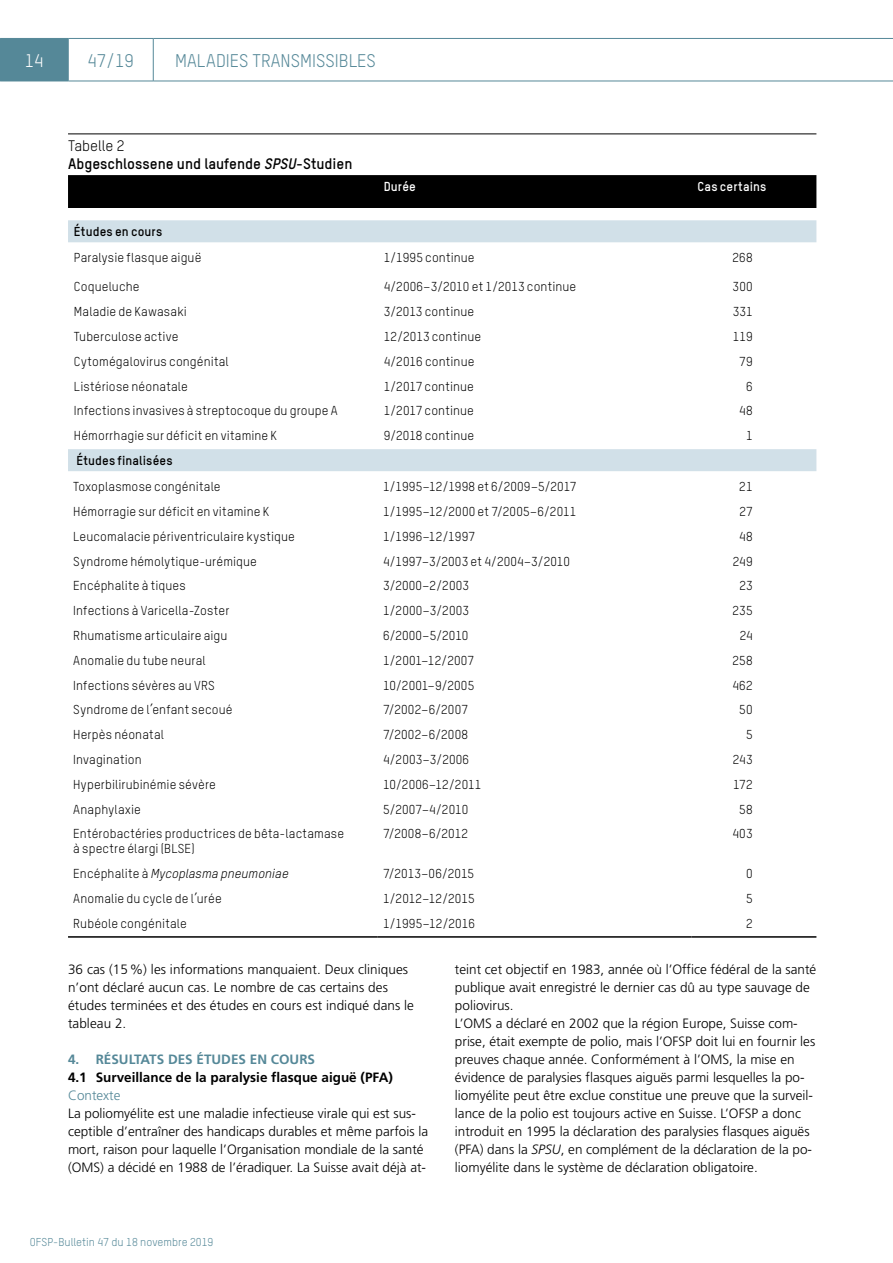
<style>
.page{position:relative;width:893px;height:1263px;background:#fff}
.page>*{position:absolute;margin:0;border:0;box-sizing:border-box;transform-origin:0 0}
.t1{font:18px "TSTAR";color:#558898}
.t2{font:18px "TSTAR";color:#fff}
.t3{font:700 15px/18px "TSTAR";color:#000}
.t4{font:300 13.5px/18px "Frutiger";color:#000}
.t5{font:700 13.5px "Frutiger";color:#000}
.t6{font:700 13.5px "Frutiger";color:#558898}
.t7{font:300 13.5px "Frutiger";color:#558898}
.t8{font:12.75px/15px "TSTAR";letter-spacing:.01em;color:#000}
.t9{font:italic 12.75px "TSTAR";letter-spacing:.005em;color:#000}
.t10{font:700 12.75px "TSTAR";letter-spacing:.015em;color:#000}
.t11{font:700 12.75px "TSTAR";letter-spacing:.015em;color:#fff}
.t12{font:11.25px "TSTAR";color:#558898}
.s1{font-weight:400}
.s2{font-style:italic}
.s3{font-style:normal}
</style>
<div class="page">
<hr style="left:68px;top:38px;width:85px;height:1px;background:#558898">
<hr style="left:68px;top:39px;width:1px;height:42px;background:#558898">
<hr style="left:153px;top:38px;width:740px;height:1px;background:#558898">
<hr style="left:153px;top:39px;width:1px;height:42px;background:#558898">
<div style="left:0;top:38px;width:68px;height:43px;background:#558898"></div>
<hr style="left:0;top:81px;width:68px;height:1px;background:#558898">
<hr style="left:68px;top:81px;width:85px;height:1px;background:#558898">
<hr style="left:153px;top:81px;width:740px;height:1px;background:#558898">
<hr style="left:68px;top:134px;width:748px;height:1px;background:#000">
<div style="left:68px;top:175px;width:748px;height:33px;background:#000"></div>
<svg style="left:68px;top:220px;width:748px;height:251px"></svg>
<hr style="left:68px;top:936px;width:310px;height:2px;background:#000">
<hr style="left:378px;top:936px;width:314px;height:2px;background:#000">
<hr style="left:692px;top:936px;width:124px;height:2px;background:#000">
<h1 class="t2" style="left:25px;top:49px;width:20px">14</h1>
<h1 class="t1" style="left:88px;top:49px;width:48px">47/19</h1>
<h1 class="t1" style="left:175px;top:49px;width:202px">MALADIES TRANSMISSIBLES</h1>
<p class="t3" style="left:68px;top:136px;width:286px"><span class="s1">Tabelle 2<br></span>Abgeschlossene und laufende <span class="s2">SPSU</span>-Studien</p>
<p class="t11" style="left:384px;top:178px;width:34px">Durée</p>
<p class="t11" style="left:697px;top:178px;width:70px">Cas certains</p>
<p class="t10" style="left:74px;top:224px;width:90px">Études en cours</p>
<p class="t8" style="left:74px;top:250px;width:129px">Paralysie flasque aiguë</p>
<p class="t8" style="left:384px;top:250px;width:93px">1/1995 continue</p>
<p class="t8" style="left:732px;top:250px;width:22px">268</p>
<p class="t8" style="left:74px;top:279px;width:67px">Coqueluche</p>
<p class="t8" style="left:384px;top:279px;width:194px">4/2006–3/2010 et 1/2013 continue</p>
<p class="t8" style="left:733px;top:279px;width:22px">300</p>
<p class="t8" style="left:74px;top:304px;width:115px">Maladie de Kawasaki</p>
<p class="t8" style="left:384px;top:304px;width:92px">3/2013 continue</p>
<p class="t8" style="left:733px;top:304px;width:21px">331</p>
<p class="t8" style="left:74px;top:329px;width:106px">Tuberculose active</p>
<p class="t8" style="left:384px;top:329px;width:99px">12/2013 continue</p>
<p class="t8" style="left:733px;top:329px;width:21px">119</p>
<p class="t8" style="left:74px;top:354px;width:156px">Cytomégalovirus congénital</p>
<p class="t8" style="left:384px;top:354px;width:92px">4/2016 continue</p>
<p class="t8" style="left:739px;top:354px;width:15px">79</p>
<p class="t8" style="left:74px;top:378px;width:116px">Listériose néonatale</p>
<p class="t8" style="left:384px;top:378px;width:92px">1/2017 continue</p>
<p class="t8" style="left:746px;top:378px;width:8px">6</p>
<p class="t8" style="left:74px;top:403px;width:265px">Infections invasives à streptocoque du groupe A</p>
<p class="t8" style="left:384px;top:403px;width:92px">1/2017 continue</p>
<p class="t8" style="left:739px;top:403px;width:15px">48</p>
<p class="t8" style="left:74px;top:428px;width:205px">Hémorrhagie sur déficit en vitamine K</p>
<p class="t8" style="left:384px;top:428px;width:92px">9/2018 continue</p>
<p class="t8" style="left:746px;top:428px;width:8px">1</p>
<p class="t10" style="left:76px;top:452px;width:98px">Études finalisées</p>
<p class="t8" style="left:73px;top:479px;width:149px">Toxoplasmose congénitale</p>
<p class="t8" style="left:383px;top:479px;width:195px">1/1995–12/1998 et 6/2009–5/2017</p>
<p class="t8" style="left:739px;top:479px;width:15px">21</p>
<p class="t8" style="left:73px;top:504px;width:197px">Hémorragie sur déficit en vitamine K</p>
<p class="t8" style="left:383px;top:504px;width:195px">1/1995–12/2000 et 7/2005–6/2011</p>
<p class="t8" style="left:739px;top:504px;width:15px">27</p>
<p class="t8" style="left:73px;top:529px;width:223px">Leucomalacie périventriculaire kystique</p>
<p class="t8" style="left:383px;top:529px;width:93px">1/1996–12/1997</p>
<p class="t8" style="left:739px;top:529px;width:15px">48</p>
<p class="t8" style="left:73px;top:553px;width:185px">Syndrome hémolytique-urémique</p>
<p class="t8" style="left:383px;top:553px;width:189px">4/1997–3/2003 et 4/2004–3/2010</p>
<p class="t8" style="left:733px;top:553px;width:21px">249</p>
<p class="t8" style="left:73px;top:578px;width:114px">Encéphalite à tiques</p>
<p class="t8" style="left:383px;top:578px;width:88px">3/2000–2/2003</p>
<p class="t8" style="left:739px;top:578px;width:15px">23</p>
<p class="t8" style="left:73px;top:603px;width:158px">Infections à Varicella-Zoster</p>
<p class="t8" style="left:383px;top:603px;width:88px">1/2000–3/2003</p>
<p class="t8" style="left:732px;top:603px;width:22px">235</p>
<p class="t8" style="left:73px;top:628px;width:156px">Rhumatisme articulaire aigu</p>
<p class="t8" style="left:383px;top:628px;width:87px">6/2000–5/2010</p>
<p class="t8" style="left:740px;top:628px;width:14px">24</p>
<p class="t8" style="left:73px;top:653px;width:134px">Anomalie du tube neural</p>
<p class="t8" style="left:383px;top:653px;width:93px">1/2001–12/2007</p>
<p class="t8" style="left:732px;top:653px;width:22px">258</p>
<p class="t8" style="left:73px;top:677px;width:143px">Infections sévères au VRS</p>
<p class="t8" style="left:383px;top:677px;width:93px">10/2001–9/2005</p>
<p class="t8" style="left:732px;top:677px;width:22px">462</p>
<p class="t8" style="left:73px;top:702px;width:161px">Syndrome de l’enfant secoué</p>
<p class="t8" style="left:383px;top:702px;width:86px">7/2002–6/2007</p>
<p class="t8" style="left:739px;top:702px;width:15px">50</p>
<p class="t8" style="left:73px;top:727px;width:92px">Herpès néonatal</p>
<p class="t8" style="left:383px;top:727px;width:87px">7/2002–6/2008</p>
<p class="t8" style="left:746px;top:727px;width:8px">5</p>
<p class="t8" style="left:73px;top:752px;width:70px">Invagination</p>
<p class="t8" style="left:383px;top:752px;width:88px">4/2003–3/2006</p>
<p class="t8" style="left:733px;top:752px;width:21px">243</p>
<p class="t8" style="left:73px;top:777px;width:144px">Hyperbilirubinémie sévère</p>
<p class="t8" style="left:383px;top:777px;width:100px">10/2006–12/2011</p>
<p class="t8" style="left:733px;top:777px;width:21px">172</p>
<p class="t8" style="left:73px;top:801px;width:69px">Anaphylaxie</p>
<p class="t8" style="left:383px;top:801px;width:87px">5/2007–4/2010</p>
<p class="t8" style="left:739px;top:801px;width:15px">58</p>
<p class="t8" style="left:73px;top:826px;width:272px">Entérobactéries productrices de bêta-lactamase à spectre élargi (BLSE)</p>
<p class="t8" style="left:383px;top:826px;width:87px">7/2008–6/2012</p>
<p class="t8" style="left:733px;top:826px;width:22px">403</p>
<p class="t9" style="left:73px;top:866px;width:217px"><span class="s3">Encéphalite à</span> Mycoplasma pneumoniae</p>
<p class="t8" style="left:383px;top:866px;width:93px">7/2013–06/2015</p>
<p class="t8" style="left:746px;top:866px;width:8px">0</p>
<p class="t8" style="left:73px;top:891px;width:150px">Anomalie du cycle de l’urée</p>
<p class="t8" style="left:383px;top:891px;width:93px">1/2012–12/2015</p>
<p class="t8" style="left:746px;top:891px;width:8px">5</p>
<p class="t8" style="left:73px;top:916px;width:115px">Rubéole congénitale</p>
<p class="t8" style="left:383px;top:916px;width:93px">1/1995–12/2016</p>
<p class="t8" style="left:746px;top:916px;width:8px">2</p>
<p class="t4" style="left:68px;top:960px;width:347px">36 cas (15%) les informations manquaient. Deux cliniques n’ont déclaré aucun cas. Le nombre de cas certains des études terminées et des études en cours est indiqué dans le tableau 2.</p>
<p class="t6" style="left:68px;top:1051px;width:249px">4. RÉSULTATS DES ÉTUDES EN COURS</p>
<p class="t5" style="left:68px;top:1069px;width:327px">4.1 Surveillance de la paralysie flasque aiguë (PFA)</p>
<p class="t7" style="left:68px;top:1087px;width:54px">Contexte</p>
<p class="t4" style="left:68px;top:1104px;width:362px">La poliomyélite est une maladie infectieuse virale qui est sus&shy;ceptible d’entraîner des handicaps durables et même parfois la mort, raison pour laquelle l’Organisation mondiale de la santé (OMS) a décidé en 1988 de l’éradiquer. La Suisse avait déjà at-</p>
<p class="t12" style="left:30px;top:1235px;width:185px">OFSP-Bulletin 47 du 18 novembre 2019</p>
<p class="t4" style="left:455px;top:960px;width:363px">teint cet objectif en 1983, année où l’Office fédéral de la santé publique avait enregistré le dernier cas dû au type sauvage de poliovirus.<br>L’OMS a déclaré en 2002 que la région Europe, Suisse com&shy;prise, était exempte de polio, mais l’OFSP doit lui en fournir les preuves chaque année. Conformément à l’OMS, la mise en évidence de paralysies flasques aiguës parmi lesquelles la po&shy;liomyélite peut être exclue constitue une preuve que la surveil&shy;lance de la polio est toujours active en Suisse. L’OFSP a donc introduit en 1995 la déclaration des paralysies flasques aiguës (PFA) dans la <span class="s2">SPSU</span>, en complément de la déclaration de la po&shy;liomyélite dans le système de déclaration obligatoire.</p>
</div>
